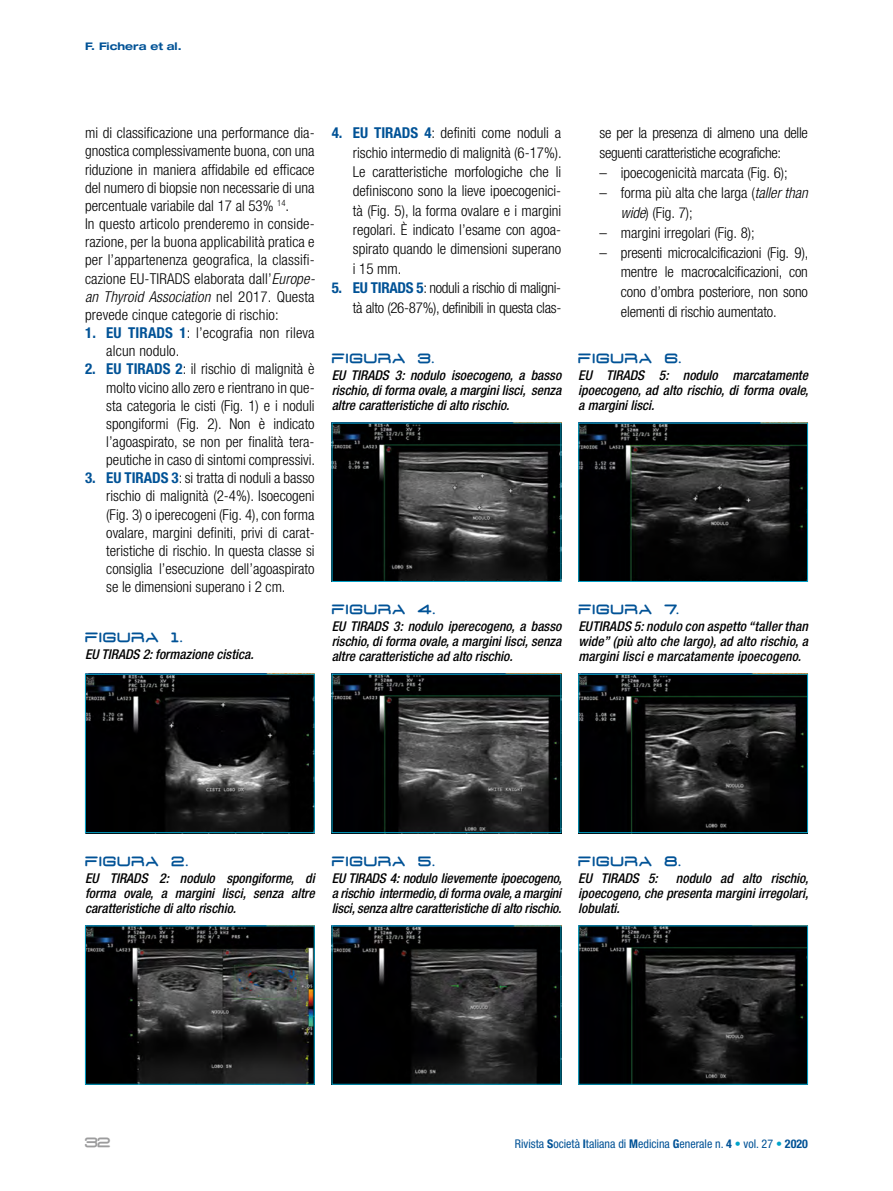
<style>
.page{position:relative;width:893px;height:1191px;background:#fff}
.page>*{position:absolute;margin:0;border:0;box-sizing:border-box;transform-origin:0 0}
.t1{font:300 condensed 15px/18.1px "Helvetica Neue LT Std";color:#000;text-align:justify}
.t2{font:300 condensed 15px/19.4px "Helvetica Neue LT Std";letter-spacing:-.02em;color:#000;text-align:right}
.t3{font:italic 500 condensed 13.5px/15px "Helvetica Neue LT Std";color:#000;text-align:justify}
.t4{font:13.5px "D3 Euronism Bold";letter-spacing:.11em;color:#005296}
.t5{font:13.5px "D3 Euronism Bold";color:#9c9c9d}
.t6{font:condensed 12px "Helvetica Neue LT Std";color:#005296}
.t7{font:700 expanded 10.5px "Helvetica Neue LT Std";color:#005296}
.s1{font-style:italic}
.s2{font-weight:700;color:#005296}
.s3{font-weight:700}
.s4{color:#00a3ca}
</style>
<div class="page">
<img style="left:87px;top:676px;width:226px;height:155px">
<div style="left:85px;top:674px;width:230px;height:159px;border:1px solid #00a3ca"></div>
<img style="left:334px;top:425px;width:225px;height:155px">
<div style="left:332px;top:423px;width:229px;height:159px;border:1px solid #00a3ca"></div>
<img style="left:580px;top:425px;width:226px;height:155px">
<div style="left:578px;top:423px;width:230px;height:159px;border:1px solid #00a3ca"></div>
<img style="left:87px;top:927px;width:226px;height:155px">
<div style="left:85px;top:925px;width:230px;height:159px;border:1px solid #00a3ca"></div>
<img style="left:334px;top:676px;width:225px;height:155px">
<div style="left:332px;top:674px;width:229px;height:159px;border:1px solid #00a3ca"></div>
<img style="left:580px;top:676px;width:226px;height:155px">
<div style="left:578px;top:674px;width:230px;height:159px;border:1px solid #00a3ca"></div>
<img style="left:334px;top:927px;width:225px;height:155px">
<img style="left:580px;top:927px;width:226px;height:155px">
<div style="left:578px;top:925px;width:230px;height:159px;border:1px solid #00a3ca"></div>
<p class="t7" style="left:85px;top:40px;width:98px">F. Fichera et al.</p>
<p class="t1" style="left:85px;top:124px;width:231px;text-align:left">mi di classificazione una performance dia&shy;gnostica complessivamente buona, con una riduzione in maniera affidabile ed efficace del numero di biopsie non necessarie di una percentuale variabile dal 17 al 53% <sup>14</sup>.<br>In questo articolo prenderemo in conside&shy;razione, per la buona applicabilità pratica e per l’appartenenza geografica, la classifi&shy;cazione EU-TIRADS elaborata dall’<span class="s1">Europe&shy;an Thyroid Association</span> nel 2017. Questa prevede cinque categorie di rischio:</p>
<p class="t1" style="left:106px;top:323px;width:210px;text-indent:-21px"><span class="s2">1. EU TIRADS 1</span>: l’ecografia non rileva alcun nodulo.</p>
<p class="t1" style="left:106px;top:360px;width:210px;text-indent:-21px"><span class="s2">2. EU TIRADS 2</span>: il rischio di malignità è molto vicino allo zero e rientrano in que&shy;sta categoria le cisti (Fig. 1) e i noduli spongiformi (Fig. 2). Non è indicato l’agoaspirato, se non per finalità tera&shy;peutiche in caso di sintomi compressivi.</p>
<p class="t1" style="left:106px;top:469px;width:210px;text-indent:-21px"><span class="s2">3. EU TIRADS 3</span>: si tratta di noduli a basso rischio di malignità (2-4%). Isoecogeni (Fig. 3) o iperecogeni (Fig. 4), con forma ovalare, margini definiti, privi di carat&shy;teristiche di rischio. In questa classe si consiglia l’esecuzione dell’agoaspirato se le dimensioni superano i 2 cm.</p>
<p class="t4" style="left:85px;top:632px;width:99px">FIGURA 1.</p>
<p class="t3" style="left:85px;top:647px;width:170px">EU TIRADS 2: formazione cistica.</p>
<p class="t1" style="left:353px;top:123px;width:210px;line-height:19.4px;text-indent:-21px"><span class="s2">4. EU TIRADS 4</span>: definiti come noduli a rischio intermedio di malignità (6-17%).<br>Le caratteristiche morfologiche che li definiscono sono la lieve ipoecogenici&shy;tà (Fig. 5), la forma ovalare e i margini regolari. È indicato l’esame con agoa&shy;spirato quando le dimensioni superano i 15 mm.</p>
<p class="t2" style="left:332px;top:278px;width:231px"><span class="s2">5. EU TIRADS 5</span>: noduli a rischio di maligni&shy;tà alto (26-87%), definibili in questa clas-</p>
<p class="t4" style="left:332px;top:353px;width:104px">FIGURA 3.</p>
<p class="t3" style="left:332px;top:368px;width:231px">EU TIRADS 3: nodulo isoecogeno, a basso rischio, di forma ovale, a margini lisci, senza altre caratteristiche di alto rischio.</p>
<p class="t2" style="left:600px;top:123px;width:210px;line-height:19.8px;text-align:left">se per la presenza di almeno una delle seguenti caratteristiche ecografiche:</p>
<p class="t1" style="left:600px;top:163px;width:190px">– ipoecogenicità marcata (Fig. 6);</p>
<p class="t1" style="left:621px;top:183px;width:189px;line-height:19.8px;text-indent:-21px">– forma più alta che larga (<span class="s1">taller than wide</span>) (Fig. 7);</p>
<p class="t1" style="left:600px;top:223px;width:157px">– margini irregolari (Fig. 8);</p>
<p class="t1" style="left:621px;top:242px;width:189px;line-height:19.8px;text-indent:-21px">– presenti microcalcificazioni (Fig. 9), mentre le macrocalcificazioni, con cono d’ombra posteriore, non sono elementi di rischio aumentato.</p>
<p class="t4" style="left:578px;top:353px;width:105px">FIGURA 6.</p>
<p class="t3" style="left:578px;top:368px;width:232px">EU TIRADS 5: nodulo marcatamente ipoecogeno, ad alto rischio, di forma ovale, a margini lisci.</p>
<p class="t4" style="left:332px;top:604px;width:105px">FIGURA 4.</p>
<p class="t3" style="left:332px;top:619px;width:231px">EU TIRADS 3: nodulo iperecogeno, a basso rischio, di forma ovale, a margini lisci, senza altre caratteristiche ad alto rischio.</p>
<p class="t4" style="left:578px;top:604px;width:102px">FIGURA 7.</p>
<p class="t3" style="left:578px;top:619px;width:231px">EUTIRADS 5: nodulo con aspetto “taller than wide” (più alto che largo), ad alto rischio, a margini lisci e marcatamente ipoecogeno.</p>
<p class="t4" style="left:85px;top:856px;width:105px">FIGURA 2.</p>
<p class="t3" style="left:85px;top:870px;width:231px">EU TIRADS 2: nodulo spongiforme, di forma ovale, a margini lisci, senza altre caratteristiche di alto rischio.</p>
<p class="t4" style="left:332px;top:856px;width:105px">FIGURA 5.</p>
<p class="t3" style="left:332px;top:870px;width:232px">EU TIRADS 4: nodulo lievemente ipoecogeno, a rischio intermedio, di forma ovale, a margini lisci, senza altre caratteristiche di alto rischio.</p>
<p class="t4" style="left:578px;top:856px;width:104px">FIGURA 8.</p>
<p class="t3" style="left:578px;top:870px;width:81px">EU TIRADS 5:</p>
<p class="t3" style="left:578px;top:870px;width:232px;text-indent:98px">nodulo ad alto rischio, ipoecogeno, che presenta margini irregolari, lobulati.</p>
<p class="t5" style="left:85px;top:1137px;width:26px">32</p>
<p class="t6" style="left:515px;top:1137px;width:294px">Rivista <span class="s3">S</span>ocietà <span class="s3">I</span>taliana di <span class="s3">M</span>edicina <span class="s3">G</span>enerale n. <span class="s3">4</span> <span class="s4">•</span> vol. 27 <span class="s4">•</span> <span class="s3">2020</span></p>
</div>
